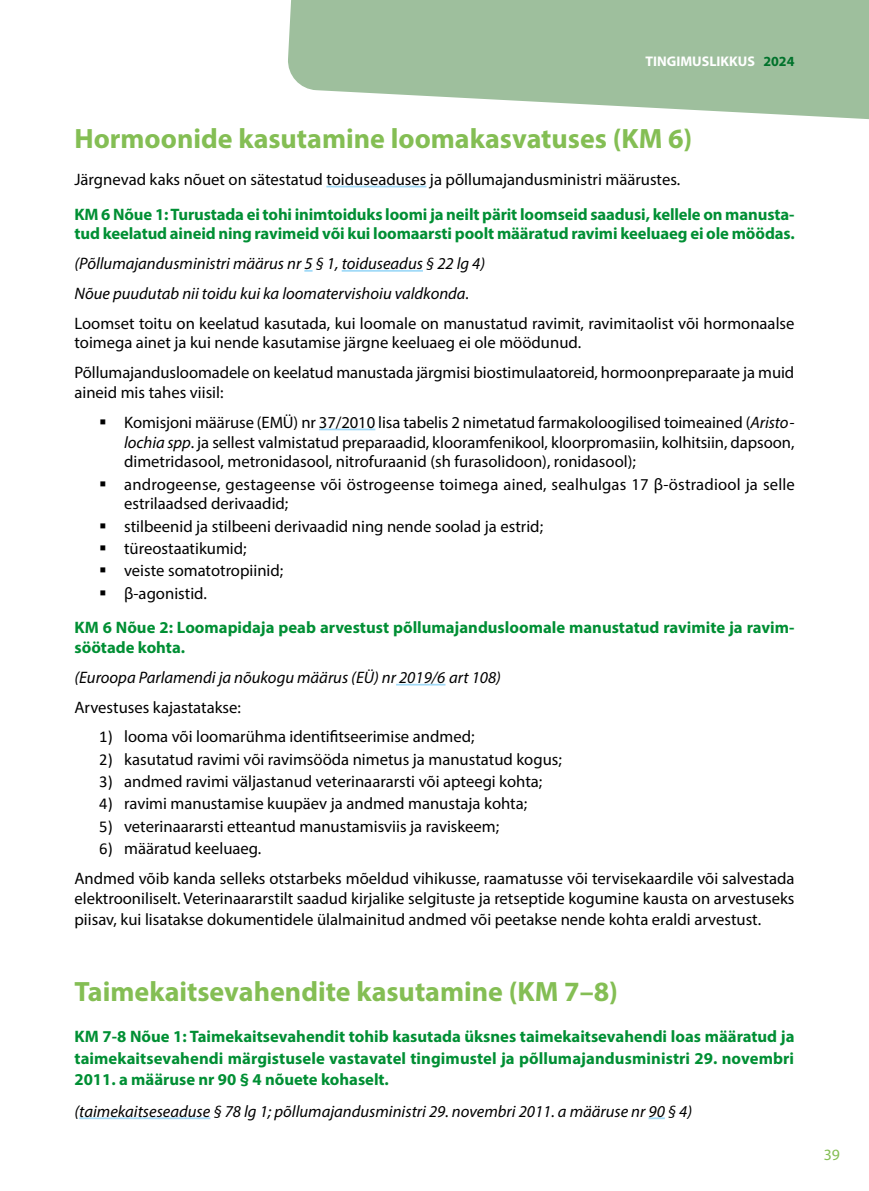
<style>
.page{position:relative;width:869px;height:1191px;background:#fff}
.page>*{position:absolute;margin:0;border:0;box-sizing:border-box;transform-origin:0 0}
.t1{font:700 28px "Myriad Pro";color:#84be54}
.t2{font:16.62px/19.8px "Myriad Pro";color:#000}
.t3{font:700 16.62px/21.5px "Myriad Pro";letter-spacing:-.005em;color:#008f34}
.t4{font:italic 16.62px/29.8px "Myriad Pro";color:#000}
.t5{font:15.75px "Myriad Pro";color:#84be54}
.t6{font:700 14px "Myriad Pro";color:#fff}
.s1{color:#00722b}
.s2{font-style:italic}
.s3{color:#000}
.s4{font-weight:400;color:#000}
.s5{font-family:"Calibri"}
</style>
<div class="page">
<svg style="left:288px;top:0;width:580px;height:119px;background:#aac7a9"></svg>
<hr style="left:326px;top:186px;width:100px;height:1px;background:#a1daf8">
<svg style="left:304px;top:270px;width:8px;height:2px"></svg>
<hr style="left:341px;top:270px;width:82px;height:2px;background:#a1daf8">
<hr style="left:319px;top:428px;width:56px;height:2px;background:#a1daf8">
<hr style="left:396px;top:684px;width:49px;height:1px;background:#a1daf8">
<hr style="left:79px;top:1117px;width:131px;height:2px;background:#a1daf8">
<svg style="left:648px;top:1117px;width:16px;height:2px"></svg>
<p class="t6" style="left:645px;top:52px;width:150px">TINGIMUSLIKKUS <span class="s1">2024</span></p>
<h1 class="t1" style="left:74px;top:121px;width:619px">Hormoonide kasutamine loomakasvatuses (KM 6)</h1>
<p class="t2" style="left:74px;top:169px;width:607px">Järgnevad kaks nõuet on sätestatud toiduseaduses ja põllumajandusministri määrustes.</p>
<p class="t3" style="left:74px;top:203px;width:721px;line-height:19.8px">KM 6 Nõue 1: Turustada ei tohi inimtoiduks loomi ja neilt pärit loomseid saadusi, kellele on manusta&shy;tud keelatud aineid ning ravimeid või kui loomaarsti poolt määratud ravimi keeluaeg ei ole möödas.</p>
<p class="t4" style="left:74px;top:248px;width:412px">(Põllumajandusministri määrus nr 5 § 1, toiduseadus § 22 lg 4)<br>Nõue puudutab nii toidu kui ka loomatervishoiu valdkonda.</p>
<p class="t2" style="left:74px;top:313px;width:721px">Loomset toitu on keelatud kasutada, kui loomale on manustatud ravimit, ravimitaolist või hormonaalse toimega ainet ja kui nende kasutamise järgne keeluaeg ei ole möödunud.</p>
<p class="t2" style="left:74px;top:362px;width:721px">Põllumajandusloomadele on keelatud manustada järgmisi biostimulaatoreid, hormoonpreparaate ja muid aineid mis tahes viisil:</p>
<p class="t2" style="left:124px;top:412px;width:671px;text-align:justify;text-indent:-25px">▪ Komisjoni määruse (EMÜ) nr 37/2010 lisa tabelis 2 nimetatud farmakoloogilised toimeained (<span class="s2">Aristo&shy;lochia spp</span>. ja sellest valmistatud preparaadid, klooramfenikool, kloorpromasiin, kolhitsiin, dapsoon, dimetridasool, metronidasool, nitrofuraanid (sh furasolidoon), ronidasool);</p>
<p class="t2" style="left:124px;top:474px;width:672px;text-indent:-25px">▪ androgeense, gestageense või östrogeense toimega ained, sealhulgas 17 β-östradiool ja selle estrilaadsed derivaadid;</p>
<p class="t2" style="left:99px;top:516px;width:445px">▪ stilbeenid ja stilbeeni derivaadid ning nende soolad ja estrid;</p>
<p class="t2" style="left:99px;top:538px;width:149px">▪ türeostaatikumid;</p>
<p class="t2" style="left:99px;top:560px;width:185px">▪ veiste somatotropiinid;</p>
<p class="t3" style="left:74px;top:575px;width:721px;line-height:34.6px;text-indent:25px"><span class="s3">▪</span> <span class="s4">β-agonistid.<br></span>KM 6 Nõue 2: Loomapidaja peab arvestust põllumajandusloomale manustatud ravimite ja ravim-</p>
<p class="t3" style="left:74px;top:636px;width:112px">söötade kohta.</p>
<p class="t4" style="left:74px;top:662px;width:428px">(Euroopa Parlamendi ja nõukogu määrus (EÜ) nr 2019/6 art 108)</p>
<p class="t2" style="left:74px;top:697px;width:168px">Arvestuses kajastatakse:</p>
<p class="t2" style="left:99px;top:726px;width:376px"><span class="s5">1)</span> looma või loomarühma identifitseerimise andmed;</p>
<p class="t2" style="left:99px;top:749px;width:464px"><span class="s5">2)</span> kasutatud ravimi või ravimsööda nimetus ja manustatud kogus;</p>
<p class="t2" style="left:99px;top:771px;width:444px"><span class="s5">3)</span> andmed ravimi väljastanud veterinaararsti või apteegi kohta;</p>
<p class="t2" style="left:99px;top:793px;width:429px"><span class="s5">4)</span> ravimi manustamise kuupäev ja andmed manustaja kohta;</p>
<p class="t2" style="left:99px;top:816px;width:401px"><span class="s5">5)</span> veterinaararsti etteantud manustamisviis ja raviskeem;</p>
<p class="t2" style="left:74px;top:833px;width:721px;line-height:29.8px;text-indent:25px"><span class="s5">6)</span> määratud keeluaeg.<br>Andmed võib kanda selleks otstarbeks mõeldud vihikusse, raamatusse või tervisekaardile või salvestada</p>
<p class="t2" style="left:74px;top:887px;width:721px;line-height:21.5px">elektrooniliselt. Veterinaararstilt saadud kirjalike selgituste ja retseptide kogumine kausta on arvestuseks piisav, kui lisatakse dokumentidele ülalmainitud andmed või peetakse nende kohta eraldi arvestust.</p>
<h1 class="t1" style="left:74px;top:972px;width:545px">Taimekaitsevahendite kasutamine (KM 7–8)</h1>
<p class="t3" style="left:74px;top:1025px;width:721px;text-align:justify">KM 7-8 Nõue 1: Taimekaitsevahendit tohib kasutada üksnes taimekaitsevahendi loas määratud ja taimekaitsevahendi märgistusele vastavatel tingimustel ja põllumajandusministri 29. novembri 2011. a määruse nr 90 § 4 nõuete kohaselt.</p>
<p class="t4" style="left:74px;top:1095px;width:619px">(taimekaitseseaduse § 78 lg 1; põllumajandusministri 29. novembri 2011. a määruse nr 90 § 4)</p>
<p class="t5" style="left:823px;top:1144px;width:18px">39</p>
</div>
